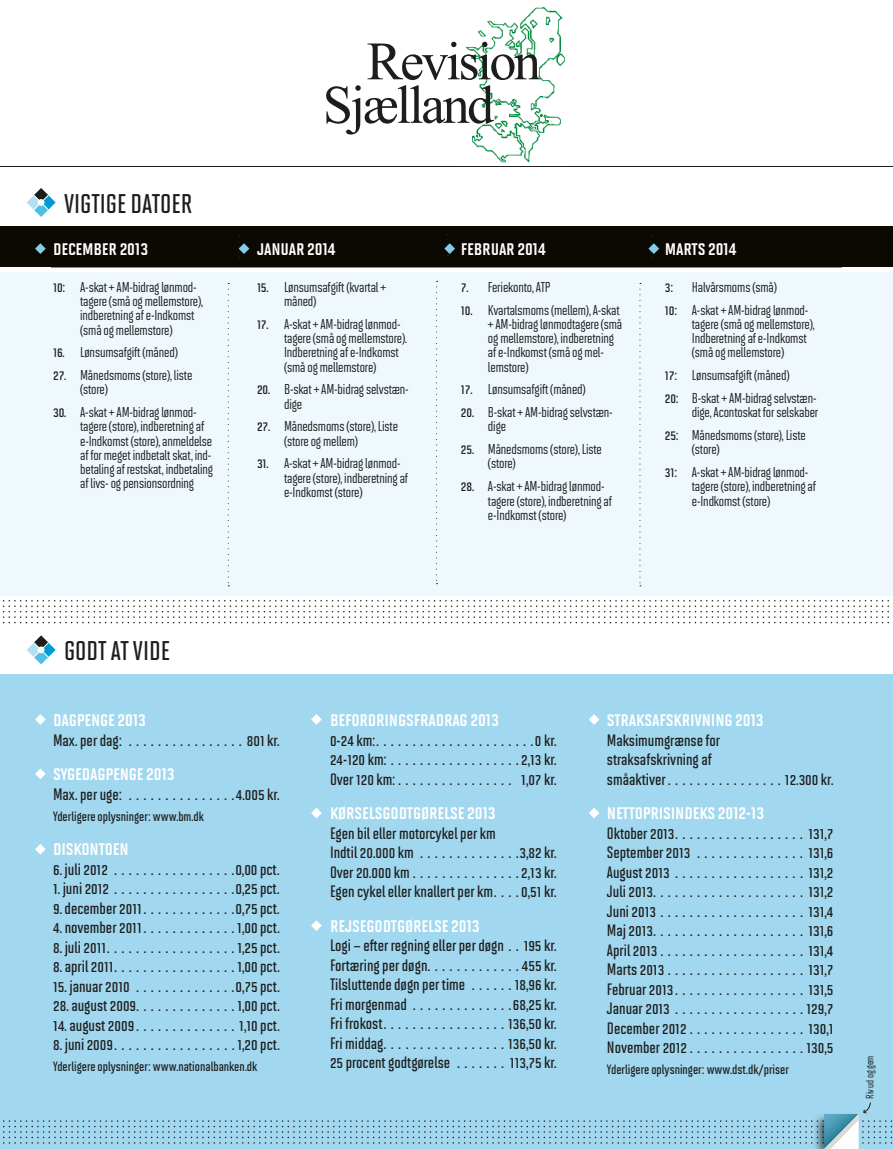
<style>
.page{position:relative;width:893px;height:1149px;background:#fff}
.page>*{position:absolute;margin:0;border:0;box-sizing:border-box;transform-origin:0 0}
.t1{font:54px/43.5px "Times New Roman";letter-spacing:-.045em;color:#1d1d1b}
.t2{font:27px "Solano Gothic MVB Sb Cap";color:#1d1d1b}
.t3{font:19.5px "Solano Gothic MVB Bd SC";letter-spacing:-.01em;color:#fff}
.t4{font:600 16.5px/19.5px "Solano Gothic MVB";color:#1d1d1b;text-align:justify}
.t5{font:500 14.25px/14.2px "Solano Gothic MVB";letter-spacing:-.01em;color:#1d1d1b}
.t6{font:600 14.25px "Solano Gothic MVB";color:#1d1d1b}
.t7{font:600 13.5px "Solano Gothic MVB";color:#1d1d1b}
.t8{font:500 10.5px "Solano Gothic MVB";letter-spacing:-.01em;color:#1d1d1b}
.s1{font-weight:600}
</style>
<div class="page">
<div style="left:0;top:272px;width:893px;height:323px;background:#eef8fd"></div>
<hr style="left:51px;top:267px;width:791px;height:1px;background:#1d1d1b">
<div style="left:0;top:674px;width:893px;height:474px;background:#a1d7ef"></div>
<div style="left:0;top:226px;width:893px;height:41px;background:#0c0802"></div>
<svg style="left:2px;top:600px;width:887px;height:23px"></svg>
<svg style="left:436px;top:281px;width:2px;height:303px"></svg>
<svg style="left:640px;top:283px;width:1px;height:303px"></svg>
<svg style="left:228px;top:283px;width:1px;height:303px"></svg>
<svg style="left:35px;top:243px;width:11px;height:11px"></svg>
<svg style="left:35px;top:714px;width:11px;height:10px"></svg>
<svg style="left:311px;top:714px;width:11px;height:10px"></svg>
<svg style="left:589px;top:714px;width:10px;height:10px"></svg>
<svg style="left:35px;top:768px;width:11px;height:11px"></svg>
<svg style="left:311px;top:808px;width:11px;height:10px"></svg>
<svg style="left:589px;top:808px;width:10px;height:10px"></svg>
<svg style="left:35px;top:844px;width:11px;height:10px"></svg>
<svg style="left:311px;top:920px;width:11px;height:10px"></svg>
<svg style="left:238px;top:235px;width:11px;height:23px"></svg>
<svg style="left:444px;top:233px;width:11px;height:23px"></svg>
<svg style="left:648px;top:235px;width:11px;height:23px"></svg>
<svg style="left:27px;top:188px;width:29px;height:29px"></svg>
<svg style="left:27px;top:635px;width:29px;height:29px"></svg>
<hr style="left:0;top:166px;width:893px;height:1px;background:#1d1d1b">
<svg style="left:0;top:1102px;width:893px;height:47px"></svg>
<img style="left:466px;top:7px;width:99px;height:156px">
<h2 class="t2" style="left:64px;top:188px;width:130px">VIGTIGE DATOER</h2>
<p class="t3" style="left:53px;top:237px;width:97px">DECEMBER 2013</p>
<p class="t5" style="left:80px;top:280px;width:124px;text-indent:-27px"><span class="s1">10:</span> A-skat + AM-bidrag lønmod&shy;tagere (små og mellemstore), indberetning af e-Indkomst (små og mellemstore)</p>
<p class="t5" style="left:53px;top:345px;width:126px"><span class="s1">16.</span> Lønsumsafgift (måned)</p>
<p class="t5" style="left:80px;top:368px;width:114px;text-indent:-27px"><span class="s1">27.</span> Månedsmoms (store), liste (store)</p>
<p class="t5" style="left:80px;top:405px;width:135px;text-indent:-27px"><span class="s1">30.</span> A-skat + AM-bidrag lønmod&shy;tagere (store), indberetning af e-Indkomst (store), anmeldelse af for meget indbetalt skat, ind&shy;betaling af restskat, indbetaling af livs- og pensionsordning</p>
<h1 class="t1" style="left:323px;top:39px;width:220px;text-indent:44px">Revision<br>Sjælland</h1>
<p class="t3" style="left:257px;top:237px;width:80px">JANUAR 2014</p>
<p class="t5" style="left:284px;top:280px;width:104px;text-indent:-27px"><span class="s1">15.</span> Lønsumsafgift (kvartal + måned)</p>
<p class="t5" style="left:284px;top:317px;width:124px;text-indent:-27px"><span class="s1">17.</span> A-skat + AM-bidrag lønmod&shy;tagere (små og mellemstore).<br>Indberetning af e-Indkomst (små og mellemstore)</p>
<p class="t5" style="left:284px;top:382px;width:126px;text-indent:-27px"><span class="s1">20.</span> B-skat + AM-bidrag selvstæn&shy;dige</p>
<p class="t5" style="left:284px;top:419px;width:115px;text-indent:-27px"><span class="s1">27.</span> Månedsmoms (store), Liste (store og mellem)</p>
<p class="t5" style="left:284px;top:456px;width:126px;text-indent:-27px"><span class="s1">31.</span> A-skat + AM-bidrag lønmod&shy;tagere (store), indberetning af e-Indkomst (store)</p>
<p class="t3" style="left:461px;top:237px;width:86px">FEBRUAR 2014</p>
<p class="t5" style="left:461px;top:280px;width:91px"><span class="s1">7.</span> Feriekonto, ATP</p>
<p class="t5" style="left:488px;top:302px;width:136px;text-indent:-27px"><span class="s1">10.</span> Kvartalsmoms (mellem), A-skat + AM-bidrag lønmodtagere (små og mellemstore), indberetning af e-Indkomst (små og mel&shy;lemstore)</p>
<p class="t5" style="left:461px;top:382px;width:126px"><span class="s1">17.</span> Lønsumsafgift (måned)</p>
<p class="t5" style="left:488px;top:405px;width:126px;text-indent:-27px"><span class="s1">20.</span> B-skat + AM-bidrag selvstæn&shy;dige</p>
<p class="t5" style="left:488px;top:442px;width:115px;text-indent:-27px"><span class="s1">25.</span> Månedsmoms (store), Liste (store)</p>
<p class="t5" style="left:488px;top:479px;width:126px;text-indent:-27px"><span class="s1">28.</span> A-skat + AM-bidrag lønmod&shy;tagere (store), indberetning af e-Indkomst (store)</p>
<p class="t3" style="left:665px;top:237px;width:73px">MARTS 2014</p>
<p class="t6" style="left:665px;top:279px;width:10px">3:</p>
<p class="t5" style="left:665px;top:275px;width:145px;line-height:22.8px;text-align:center">Halvårsmoms (små)<br><span class="s1">10:</span> A-skat + AM-bidrag lønmod-</p>
<p class="t5" style="left:692px;top:317px;width:124px">tagere (små og mellemstore),<br>Indberetning af e-Indkomst (små og mellemstore)</p>
<p class="t5" style="left:665px;top:364px;width:153px;line-height:22.8px"><span class="s1">17:</span> Lønsumsafgift (måned)<br><span class="s1">20:</span> B-skat + AM-bidrag selvstæn-</p>
<p class="t5" style="left:665px;top:401px;width:155px;line-height:22.8px;text-indent:27px">dige, Acontoskat for selskaber<br><span class="s1">25:</span> Månedsmoms (store), Liste</p>
<p class="t5" style="left:665px;top:438px;width:145px;line-height:22.8px;text-indent:27px">(store)<br><span class="s1">31:</span> A-skat + AM-bidrag lønmod-</p>
<p class="t5" style="left:692px;top:479px;width:126px">tagere (store), indberetning af e-Indkomst (store)</p>
<h2 class="t2" style="left:64px;top:635px;width:107px">GODT AT VIDE</h2>
<p class="t3" style="left:53px;top:708px;width:94px">DAGPENGE 2013</p>
<p class="t4" style="left:53px;top:729px;width:228px">Max. per dag: . . . . . . . . . . . . . . . . 801 kr.</p>
<p class="t3" style="left:53px;top:762px;width:123px">SYGEDAGPENGE 2013</p>
<p class="t4" style="left:53px;top:783px;width:228px">Max. per uge: . . . . . . . . . . . . . . .4.005 kr.</p>
<p class="t7" style="left:53px;top:808px;width:152px">Yderligere oplysninger: www.bm.dk</p>
<p class="t3" style="left:53px;top:837px;width:77px">DISKONTOEN</p>
<p class="t4" style="left:53px;top:858px;width:228px">6. juli 2012 . . . . . . . . . . . . . . . . .0,00 pct.</p>
<p class="t4" style="left:53px;top:878px;width:228px">1. juni 2012 . . . . . . . . . . . . . . . . .0,25 pct.</p>
<p class="t4" style="left:53px;top:897px;width:228px">9. december 2011. . . . . . . . . . . . .0,75 pct.</p>
<p class="t4" style="left:53px;top:917px;width:228px">4. november 2011. . . . . . . . . . . . . 1,00 pct.</p>
<p class="t4" style="left:53px;top:936px;width:228px">8. juli 2011..................1,25 pct.</p>
<p class="t4" style="left:53px;top:956px;width:228px">8. april 2011.................1,00 pct.</p>
<p class="t4" style="left:53px;top:975px;width:228px">15. januar 2010 . . . . . . . . . . . . . .0,75 pct.</p>
<p class="t4" style="left:53px;top:995px;width:228px">28. august 2009. . . . . . . . . . . . . . 1,00 pct.</p>
<p class="t4" style="left:53px;top:1014px;width:228px">14. august 2009. . . . . . . . . . . . . . 1,10 pct.</p>
<p class="t4" style="left:53px;top:1034px;width:228px">8. juni 2009.................1,20 pct.</p>
<p class="t7" style="left:53px;top:1058px;width:206px">Yderligere oplysninger: www.nationalbanken.dk</p>
<p class="t3" style="left:330px;top:708px;width:170px">BEFORDRINGSFRADRAG 2013</p>
<p class="t4" style="left:330px;top:729px;width:228px">0-24 km:......................0 kr.<br>24-120 km: . . . . . . . . . . . . . . . . . . 2,13 kr.<br>Over 120 km: . . . . . . . . . . . . . . . . 1,07 kr.</p>
<p class="t3" style="left:330px;top:801px;width:167px">KØRSELSGODTGØRELSE 2013</p>
<p class="t4" style="left:330px;top:822px;width:228px;text-align:left">Egen bil eller motorcykel per km<br>Indtil 20.000 km . . . . . . . . . . . . . .3,82 kr.<br>Over 20.000 km . . . . . . . . . . . . . . . 2,13 kr.<br>Egen cykel eller knallert per km. . . . 0,51 kr.</p>
<p class="t3" style="left:330px;top:913px;width:151px">REJSEGODTGØRELSE 2013</p>
<p class="t4" style="left:330px;top:935px;width:228px">Logi – efter regning eller per døgn . . 195 kr.<br>Fortæring per døgn. . . . . . . . . . . . . 455 kr.<br>Tilsluttende døgn per time . . . . . . 18,96 kr.<br>Fri morgenmad . . . . . . . . . . . . . .68,25 kr.<br>Fri frokost.................136,50 kr.<br>Fri middag.................136,50 kr.<br>25 procent godtgørelse . . . . . . . 113,75 kr.</p>
<p class="t3" style="left:607px;top:708px;width:158px">STRAKSAFSKRIVNING 2013</p>
<p class="t4" style="left:607px;top:729px;width:228px;text-align:left">Maksimumgrænse for<br>straksafskrivning af<br>småaktiver . . . . . . . . . . . . . . . . 12.300 kr.</p>
<p class="t3" style="left:607px;top:801px;width:159px">NETTOPRISINDEKS 2012-13</p>
<p class="t4" style="left:607px;top:822px;width:228px">Oktober 2013..................131,7<br>September 2013 . . . . . . . . . . . . . . . 131,6<br>August 2013 . . . . . . . . . . . . . . . . . . 131,2<br>Juli 2013.....................131,2<br>Juni 2013 . . . . . . . . . . . . . . . . . . . . 131,4<br>Maj 2013.....................131,6<br>April 2013 . . . . . . . . . . . . . . . . . . . . 131,4<br>Marts 2013 . . . . . . . . . . . . . . . . . . . 131,7<br>Februar 2013..................131,5<br>Januar 2013 . . . . . . . . . . . . . . . . . . 129,7<br>December 2012 . . . . . . . . . . . . . . . . 130,1<br>November 2012 . . . . . . . . . . . . . . . . 130,5</p>
<p class="t7" style="left:607px;top:1061px;width:184px">Yderligere oplysninger: www.dst.dk/priser</p>
<p class="t8" style="left:864px;top:1098px;width:45px;rotate:-90deg">Riv ud og gem</p>
</div>
